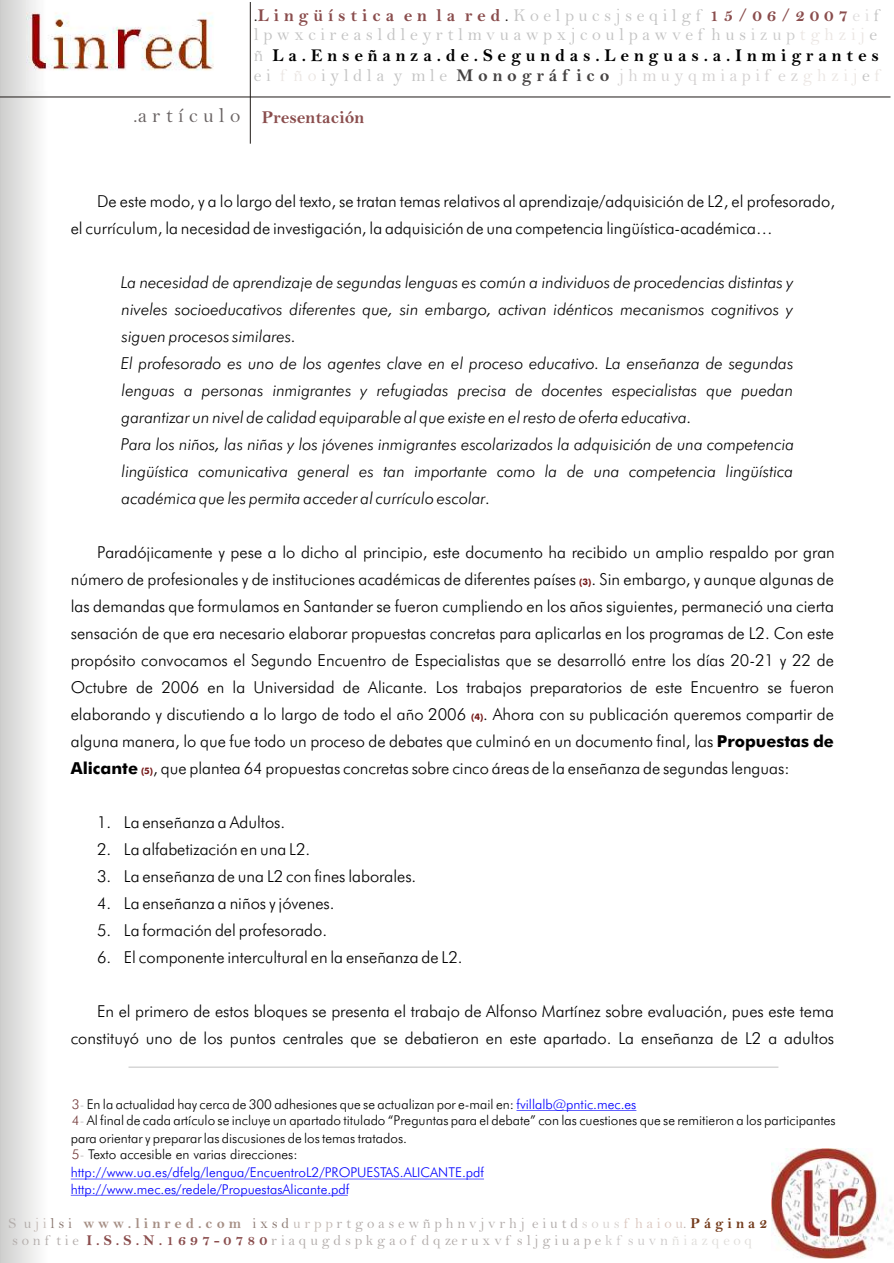
<style>
.page{position:relative;width:894px;height:1263px;background:#fff}
.page>*{position:absolute;margin:0;border:0;box-sizing:border-box;transform-origin:0 0}
.t1{font:21px "Bell";color:#696363}
.t2{font:18px/20.2px "Bell";color:#c4c4c4}
.t3{font:700 18px "Bell";color:#8a4d4d}
.t4{font:700 18px "Bell";color:#000}
.t5{font:18px "Bell";color:#d4d1d1}
.t6{font:16.5px/27px "Futura Lt BT";color:#000}
.t7{font:italic 16.5px/27px "Futura Lt BT";color:#000}
.t8{font:15px "Bell";letter-spacing:.25em;color:#b3adab}
.t9{font:13.5px/16.2px "Futura Lt BT";color:#000}
.t10{font:13.5px/16.2px "Futura Lt BT";color:#00f}
.t11{font:700 9px "Futura Md BT";color:#731717}
.s1{font-weight:400;color:#1f1a17}
.s2{font-weight:400;color:#c4c4c4}
.s3{font-weight:400;color:#e0dede}
.s4{color:#1f1a17}
.s5{color:#ccc}
.s6{color:#ebe6e3}
.s7{font-weight:700;color:#454242}
.s8{font-family:"Futura Md BT";font-weight:700}
.s9{color:#733b3b}
.s10{color:#bdbaba}
.s11{color:#00f}
.s12{color:#c4bab5}
.s13{color:#8c7a73}
.s14{font-weight:700;color:#a68f85}
.s15{color:#d9d4d1}
.s16{color:#dbc7bf}
.s17{font-weight:700;color:#733b1c}
.s18{font-weight:700;color:#8a4d4d}
.s19{color:#ccc9c9}
.s20{color:#e0dedb}
</style>
<div class="page">
<div style="left:0;top:0;width:47px;height:1263px;background:linear-gradient(to right,#cececd,#fdfdfd)"></div>
<img style="left:26px;top:0;width:188px;height:90px">
<hr style="left:0;top:97px;width:891px;height:1px;background:#1f1a17">
<hr style="left:250px;top:2px;width:1px;height:142px;background:#1f1a17">
<img style="left:772px;top:1149px;width:120px;height:109px">
<hr style="left:517px;top:1110px;width:119px;height:1px;background:#00f">
<hr style="left:71px;top:1179px;width:413px;height:1px;background:#00f">
<hr style="left:71px;top:1195px;width:277px;height:1px;background:#00f">
<hr style="left:129px;top:1067px;width:649px;height:1px;background:#c2c2c2">
<p class="t1" style="left:133px;top:108px;width:109px">.a r t í c u l o</p>
<p class="t3" style="left:254px;top:9px;width:627px"><span class="s1">.</span>L i n g ü í s t i c a e n l a r e d <span class="s2">K o e l p u c s j s e q i l g f</span> 1 5 / 0 6 / 2 0 0 7 <span class="s3">e i</span><span class="s2">f</span></p>
<p class="t2" style="left:254px;top:7px;width:625px;text-indent:251px"><span class="s4">.<br></span>l p w x c i r e a s l d l e y r t l m v u a w p x j c o u l p a w v e f h u s <span class="s5">i z u p</span> <span class="s6">t g h z i j</span> e ñ<br>e i</p>
<p class="t4" style="left:272px;top:49px;width:608px">L a . E n s e ñ a n z a . d e . S e g u n d a s . L e n g u a s . a . I n m i g r a n t e s</p>
<p class="t5" style="left:457px;top:69px;width:424px"><span class="s7">M o n o g r á f i c o</span> j hm u y q m i a p i f e z<span class="s6">g h z i j f</span></p>
<p class="t2" style="left:280px;top:67px;width:169px"><span class="s6">f ñ o</span>i y l d l a y m l e</p>
<p class="t2" style="left:862px;top:67px;width:9px">e</p>
<p class="t3" style="left:262px;top:111px;width:104px">Presentación</p>
<p class="t6" style="left:71px;top:189px;width:766px;text-indent:26px">De este modo, y a lo largo del texto, se tratan temas relativos al aprendizaje/adquisición de L2, el profesorado, el currículum, la necesidad de investigación, la adquisición de una competencia lingüística-académica…</p>
<p class="t7" style="left:121px;top:270px;width:675px">La necesidad de aprendizaje de segundas lenguas es común a individuos de procedencias distintas y niveles socioeducativos diferentes que, sin embargo, activan idénticos mecanismos cognitivos y siguen procesos similares.<br>El profesorado es uno de los agentes clave en el proceso educativo. La enseñanza de segundas lenguas a personas inmigrantes y refugiadas precisa de docentes especialistas que puedan garantizar un nivel de calidad equiparable al que existe en el resto de oferta educativa.<br>Para los niños, las niñas y los jóvenes inmigrantes escolarizados la adquisición de una competencia lingüística comunicativa general es tan importante como la de una competencia lingüística académica que les permita acceder al currículo escolar.</p>
<p class="t6" style="left:71px;top:540px;width:766px;text-align:justify;text-indent:26px">Paradójicamente y pese a lo dicho al principio, este documento ha recibido un amplio respaldo por gran número de profesionales y de instituciones académicas de diferentes países . Sin embargo, y aunque algunas de las demandas que formulamos en Santander se fueron cumpliendo en los años siguientes, permaneció una cierta sensación de que era necesario elaborar propuestas concretas para aplicarlas en los programas de L2. Con este propósito convocamos el Segundo Encuentro de Especialistas que se desarrolló entre los días 20-21 y 22 de Octubre de 2006 en la Universidad de Alicante. Los trabajos preparatorios de este Encuentro se fueron elaborando y discutiendo a lo largo de todo el año 2006 . Ahora con su publicación queremos compartir de alguna manera, lo que fue todo un proceso de debates que culminó en un documento final, las <span class="s8">Propuestas de Alicante</span> , que plantea 64 propuestas concretas sobre cinco áreas de la enseñanza de segundas lenguas:</p>
<p class="t6" style="left:97px;top:810px;width:190px">1. La enseñanza a Adultos.</p>
<p class="t6" style="left:97px;top:837px;width:215px">2. La alfabetización en una L2.</p>
<p class="t6" style="left:97px;top:864px;width:321px">3. La enseñanza de una L2 con fines laborales.</p>
<p class="t6" style="left:97px;top:891px;width:239px">4. La enseñanza a niños y jóvenes.</p>
<p class="t6" style="left:97px;top:918px;width:232px">5. La formación del profesorado.</p>
<p class="t6" style="left:97px;top:945px;width:367px">6. El componente intercultural en la enseñanza de L2.</p>
<p class="t6" style="left:71px;top:999px;width:765px;text-align:right">En el primero de estos bloques se presenta el trabajo de Alfonso Martínez sobre evaluación, pues este tema constituyó uno de los puntos centrales que se debatieron en este apartado. La enseñanza de L2 a adultos</p>
<p class="t11" style="left:579px;top:578px;width:14px">(3)</p>
<p class="t11" style="left:471px;top:713px;width:14px">(4)</p>
<p class="t11" style="left:141px;top:767px;width:14px">(5)</p>
<p class="t9" style="left:72px;top:1098px;width:765px"><span class="s9">3</span><span class="s10">-</span> En la actualidad hay cerca de 300 adhesiones que se actualizan por e-mail en: <span class="s11">fvillalb@pntic.mec.es<br></span><span class="s9">4</span><span class="s10">-</span> Al final de cada artículo se incluye un apartado titulado “Preguntas para el debate” con las cuestiones que se remitieron a los participantes</p>
<p class="t9" style="left:71px;top:1132px;width:338px">para orientar y preparar las discusiones de los temas tratados.<br><span class="s9">5</span><span class="s10">-</span> Texto accesible en varias direcciones:</p>
<p class="t10" style="left:71px;top:1166px;width:415px">http://www.ua.es/dfelg/lengua/EncuentroL2/PROPUESTAS.ALICANTE.pdf http://www.mec.es/redele/PropuestasAlicante.pdf</p>
<p class="t8" style="left:8px;top:1218px;width:760px">S u<span class="s12">j i</span> <span class="s13">l s i</span> <span class="s14">w w w . l i n r e d . c o m</span> <span class="s13">i x s d</span><span class="s12">u r p p</span>r t g o a s e w ñ p h n v j v r h j e i u t d<span class="s15">s o u s</span> <span class="s16">f h a i o u</span> <span class="s17">P á g i n a 2</span></p>
<p class="t8" style="left:683px;top:1218px;width:5px">.</p>
<p class="t8" style="left:12px;top:1235px;width:68px">s o n f t i e</p>
<p class="t8" style="left:87px;top:1235px;width:667px"><span class="s18">I . S . S . N . 1 6 9 7 - 0 7 8 0</span>r i a q u g d s p k g a o f d q ze r u x v f s l j g i u a p e<span class="s19">k f s u v n</span> <span class="s20">ñ i a z q e o q</span></p>
</div>
